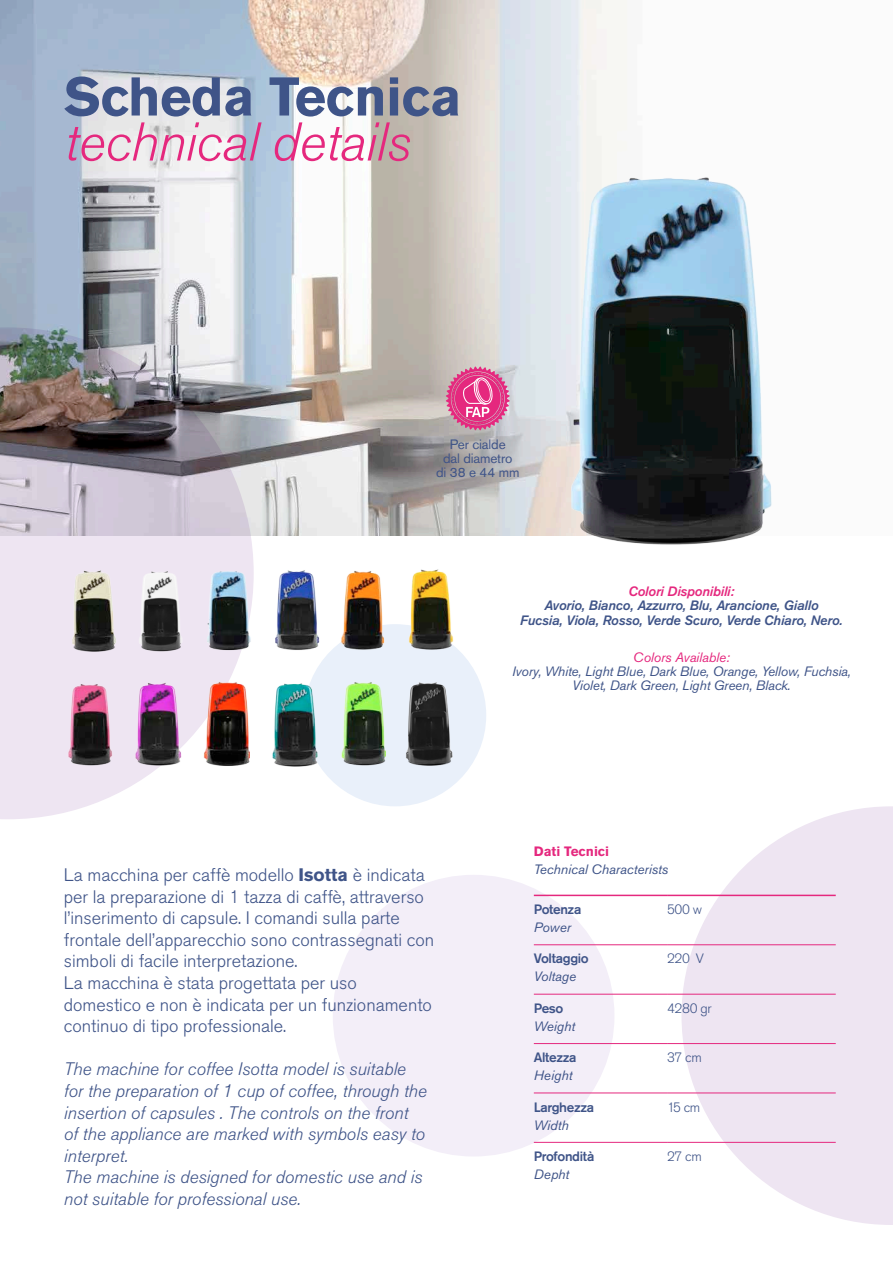
<style>
.page{position:relative;width:893px;height:1263px;background:#fff}
.page>*{position:absolute;margin:0;border:0;box-sizing:border-box;transform-origin:0 0}
.t1{font:italic 300 54px "Akzidenz Grotesk Std";letter-spacing:-.01em;color:#e5287e}
.t2{font:700 54px "Akzidenz Grotesk Std";letter-spacing:-.01em;color:#3f5488}
.t3{font:300 18px/21.6px "Akzidenz Grotesk Std";color:#3f5488}
.t4{font:italic 300 18px/21.6px "Akzidenz Grotesk Std";color:#3f5488}
.t5{font:italic 13.5px/14.2px "Akzidenz Grotesk Std";letter-spacing:-.01em;color:#3f5488;text-align:center}
.t6{font:italic 500 13.5px "Akzidenz Grotesk Std";letter-spacing:-.01em;color:#3f5488}
.t7{font:500 13.5px "Akzidenz Grotesk Std";letter-spacing:-.025em;color:#3f5488}
.t8{font:13.5px "Akzidenz Grotesk Std";letter-spacing:-.01em;color:#3f5488}
.t9{font:300 13.5px "Akzidenz Grotesk Std";letter-spacing:-.025em;color:#3f5488}
.t10{font:italic 500 13.5px "Akzidenz Grotesk Std";letter-spacing:-.01em;color:#e5287e}
.t11{font:italic 13.5px "Akzidenz Grotesk Std";letter-spacing:-.01em;color:#e5287e}
.t12{font:700 13.5px "Akzidenz Grotesk Std";color:#e5287e}
.s1{font-weight:700}
</style>
<div class="page">
<svg style="left:681px;top:806px;width:212px;height:419px;fill:#eee5f2"></svg>
<div style="left:333px;top:875px;width:281px;height:281px;background:#f3eef8;border-radius:50%"></div>
<div style="left:304px;top:624px;width:182px;height:182px;background:#e9f0fa;border-radius:50%"></div>
<img style="left:0;top:0;width:627px;height:536px">
<svg style="left:0;top:327px;width:254px;height:492px;background:#c0bac2"></svg>
<svg style="left:446px;top:366px;width:32px;height:64px;background:#db679a"></svg>
<hr style="left:534px;top:944px;width:133px;height:1px;background:#e5287e">
<hr style="left:667px;top:944px;width:169px;height:1px;background:#e5287e">
<hr style="left:534px;top:994px;width:133px;height:1px;background:#e5287e">
<hr style="left:667px;top:994px;width:169px;height:1px;background:#e5287e">
<hr style="left:534px;top:1043px;width:133px;height:1px;background:#e5287e">
<hr style="left:667px;top:1043px;width:169px;height:1px;background:#e5287e">
<hr style="left:534px;top:1093px;width:133px;height:1px;background:#e5287e">
<hr style="left:667px;top:1093px;width:169px;height:1px;background:#e5287e">
<hr style="left:534px;top:1142px;width:133px;height:1px;background:#e5287e">
<hr style="left:667px;top:1142px;width:169px;height:1px;background:#e5287e">
<hr style="left:534px;top:895px;width:133px;height:1px;background:#e5287e">
<hr style="left:667px;top:895px;width:169px;height:1px;background:#e5287e">
<img style="left:66px;top:555px;width:51px;height:108px">
<img style="left:134px;top:555px;width:50px;height:108px">
<img style="left:201px;top:555px;width:51px;height:105px">
<img style="left:275px;top:570px;width:45px;height:80px">
<img style="left:337px;top:571px;width:50px;height:79px">
<img style="left:404px;top:569px;width:50px;height:81px">
<img style="left:64px;top:670px;width:50px;height:107px">
<img style="left:131px;top:670px;width:51px;height:108px">
<img style="left:199px;top:670px;width:51px;height:108px">
<img style="left:272px;top:681px;width:46px;height:86px">
<img style="left:341px;top:682px;width:44px;height:84px">
<img style="left:406px;top:682px;width:47px;height:84px">
<img style="left:478px;top:99px;width:294px;height:446px">
<p class="t2" style="left:64px;top:65px;width:399px">Scheda Tecnica</p>
<p class="t1" style="left:64px;top:112px;width:348px">technical details</p>
<p class="t8" style="left:450px;top:436px;width:57px">Per cialde</p>
<p class="t8" style="left:443px;top:450px;width:71px">dal diametro</p>
<p class="t8" style="left:436px;top:465px;width:85px">di 38 e 44 mm</p>
<p class="t10" style="left:629px;top:584px;width:107px">Colori Disponibili:</p>
<p class="t6" style="left:544px;top:598px;width:276px">Avorio, Bianco, Azzurro, Blu, Arancione, Giallo</p>
<p class="t6" style="left:520px;top:612px;width:324px">Fucsia, Viola, Rosso, Verde Scuro, Verde Chiaro, Nero.</p>
<p class="t3" style="left:64px;top:864px;width:372px">La macchina per caffè modello <span class="s1">Isotta</span> è indicata per la preparazione di 1 tazza di caffè, attraverso l’inserimento di capsule. I comandi sulla parte frontale dell’apparecchio sono contrassegnati con simboli di facile interpretazione.</p>
<p class="t3" style="left:64px;top:972px;width:370px">La macchina è stata progettata per uso domestico e non è indicata per un funzionamento continuo di tipo professionale.</p>
<p class="t4" style="left:64px;top:1059px;width:365px">The machine for coffee Isotta model is suitable for the preparation of 1 cup of coffee, through the insertion of capsules . The controls on the front of the appliance are marked with symbols easy to interpret.</p>
<p class="t4" style="left:64px;top:1167px;width:360px">The machine is designed for domestic use and is not suitable for professional use.</p>
<p class="t11" style="left:633px;top:649px;width:98px">Colors Available:</p>
<p class="t5" style="left:512px;top:664px;width:340px">Ivory, White, Light Blue, Dark Blue, Orange, Yellow, Fuchsia,<br>Violet, Dark Green, Light Green, Black.</p>
<p class="t12" style="left:534px;top:844px;width:77px">Dati Tecnici</p>
<p class="t5" style="left:534px;top:862px;width:136px">Technical Characterists</p>
<p class="t7" style="left:534px;top:901px;width:49px">Potenza</p>
<p class="t5" style="left:534px;top:920px;width:39px">Power</p>
<p class="t9" style="left:667px;top:902px;width:37px">500 w</p>
<p class="t7" style="left:534px;top:950px;width:56px">Voltaggio</p>
<p class="t5" style="left:534px;top:969px;width:44px">Voltage</p>
<p class="t9" style="left:667px;top:951px;width:39px">220 V</p>
<p class="t7" style="left:534px;top:1000px;width:31px">Peso</p>
<p class="t5" style="left:534px;top:1019px;width:43px">Weight</p>
<p class="t9" style="left:667px;top:1000px;width:46px">4280 gr</p>
<p class="t7" style="left:534px;top:1049px;width:44px">Altezza</p>
<p class="t5" style="left:534px;top:1068px;width:40px">Height</p>
<p class="t9" style="left:667px;top:1050px;width:36px">37 cm</p>
<p class="t7" style="left:534px;top:1098px;width:62px">Larghezza</p>
<p class="t5" style="left:534px;top:1118px;width:36px">Width</p>
<p class="t9" style="left:667px;top:1099px;width:35px">15 cm</p>
<p class="t7" style="left:534px;top:1148px;width:62px">Profondità</p>
<p class="t5" style="left:534px;top:1167px;width:37px">Depht</p>
<p class="t9" style="left:667px;top:1149px;width:36px">27 cm</p>
</div>
